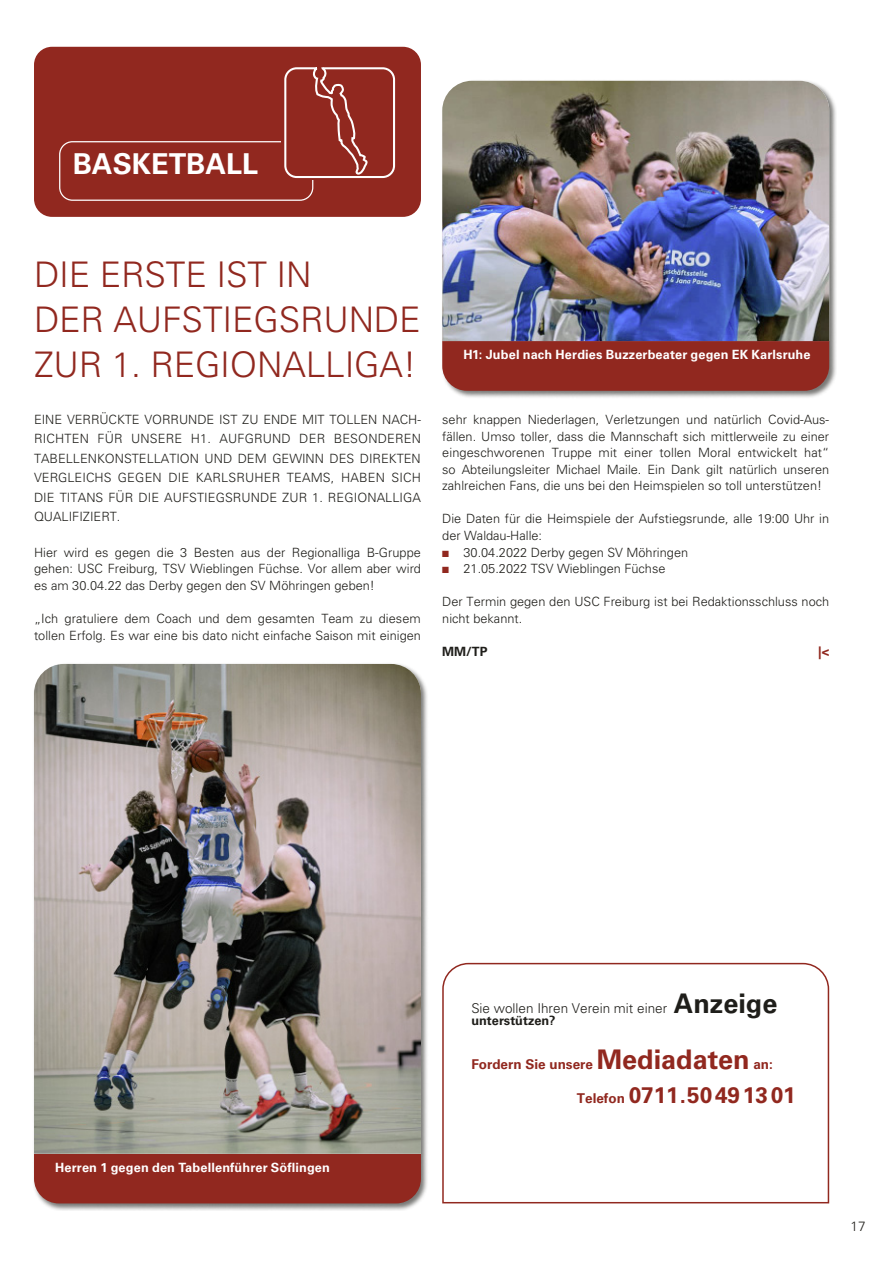
<style>
.page{position:relative;width:893px;height:1263px;background:#fff}
.page>*{position:absolute;margin:0;border:0;box-sizing:border-box;transform-origin:0 0}
.t1{font:300 35.25px/45px "Univers";letter-spacing:-.005em;color:#91281f}
.t2{font:700 28.8px "Univers";color:#fff}
.t3{font:700 22.5px "Univers";color:#91281f}
.t4{font:300 13.5px "Univers";color:#1f1e1a}
.t5{font:700 13.5px "Univers";color:#91281f}
.t6{font:300 12.75px/16.6px "Univers";color:#1f1e1a;text-align:justify}
.t7{font:700 12.75px "Univers";letter-spacing:.01em;color:#fff}
.t8{font:700 12.75px "Univers";color:#1f1e1a}
.t9{font:700 12.75px "Univers";color:#91281f}
.s1{color:#91281f}
.s2{font-weight:700;font-size:27px}
.s3{font-size:27px}
.s4{font-size:13.5px}
</style>
<div class="page">
<div style="left:34px;top:47px;width:387px;height:170px;background:#91281f;border-radius:18px"></div>
<div style="left:59px;top:141px;width:254px;height:60px;border:1px solid #fff;border-radius:13px"></div>
<svg style="left:282px;top:67px;width:114px;height:112px"></svg>
<div style="left:441px;top:79px;width:396px;height:319px;background:#1f1e1a;opacity:.6"></div>
<div style="left:442px;top:341px;width:387px;height:50px;background:#91281f"></div>
<img style="left:442px;top:81px;width:387px;height:260px">
<div style="left:32px;top:662px;width:397px;height:549px;background:#1f1e1a;opacity:.6"></div>
<div style="left:34px;top:1154px;width:387px;height:49px;background:#91281f"></div>
<img style="left:34px;top:664px;width:387px;height:490px">
<svg style="left:442px;top:962px;width:388px;height:242px"></svg>
<h2 class="t2" style="left:73px;top:147px;width:187px">BASKETBALL</h2>
<h1 class="t1" style="left:34px;top:252px;width:388px">DIE ERSTE IST IN<br>DER AUFSTIEGSRUNDE<br>ZUR 1. REGIONALLIGA!</h1>
<p class="t6" style="left:34px;top:410px;width:389px;line-height:19.5px">EINE VERRÜCKTE VORRUNDE IST ZU ENDE MIT TOLLEN NACH-RICHTEN FÜR UNSERE H1. AUFGRUND DER BESONDEREN TABELLENKONSTELLATION UND DEM GEWINN DES DIREKTEN VERGLEICHS GEGEN DIE KARLSRUHER TEAMS, HABEN SICH DIE TITANS FÜR DIE AUFSTIEGSRUNDE ZUR 1. REGIONALLIGA QUALIFIZIERT.</p>
<p class="t6" style="left:34px;top:544px;width:388px">Hier wird es gegen die 3 Besten aus der Regionalliga B-Gruppe gehen: USC Freiburg, TSV Wieblingen Füchse. Vor allem aber wird es am 30.04.22 das Derby gegen den SV Möhringen geben!</p>
<p class="t6" style="left:34px;top:610px;width:388px">„Ich gratuliere dem Coach und dem gesamten Team zu diesem tollen Erfolg. Es war eine bis dato nicht einfache Saison mit einigen</p>
<p class="t7" style="left:463px;top:347px;width:349px">H1: Jubel nach Herdies Buzzerbeater gegen EK Karlsruhe</p>
<p class="t6" style="left:442px;top:411px;width:389px">sehr knappen Niederlagen, Verletzungen und natürlich Covid-Aus&shy;fällen. Umso toller, dass die Mannschaft sich mittlerweile zu einer eingeschworenen Truppe mit einer tollen Moral entwickelt hat“ so Abteilungsleiter Michael Maile. Ein Dank gilt natürlich unseren zahlreichen Fans, die uns bei den Heimspielen so toll unterstützen!</p>
<p class="t6" style="left:442px;top:511px;width:388px">Die Daten für die Heimspiele der Aufstiegsrunde, alle 19:00 Uhr in der Waldau-Halle:</p>
<p class="t6" style="left:442px;top:544px;width:247px"><span class="s1">■</span> 30.04.2022 Derby gegen SV Möhringen</p>
<p class="t6" style="left:442px;top:560px;width:225px"><span class="s1">■</span> 21.05.2022 TSV Wieblingen Füchse</p>
<p class="t6" style="left:442px;top:593px;width:388px">Der Termin gegen den USC Freiburg ist bei Redaktionsschluss noch nicht bekannt.</p>
<p class="t8" style="left:442px;top:644px;width:47px">MM/TP</p>
<p class="t9" style="left:818px;top:644px;width:12px">|&lt;</p>
<p class="t7" style="left:55px;top:1160px;width:276px">Herren 1 gegen den Tabellenführer Söflingen</p>
<p class="t4" style="left:471px;top:1000px;width:308px">Sie wollen Ihren Verein mit einer <span class="s2">Anzeige</span></p>
<p class="t8" style="left:471px;top:1013px;width:86px">unterstützen?</p>
<p class="t5" style="left:471px;top:1056px;width:303px">Fordern Sie unsere <span class="s3">Mediadaten</span> an:</p>
<h3 class="t3" style="left:577px;top:1082px;width:220px"><span class="s4">Telefon</span> 0711.50491301</h3>
<p class="t4" style="left:851px;top:1217px;width:17px">17</p>
</div>
